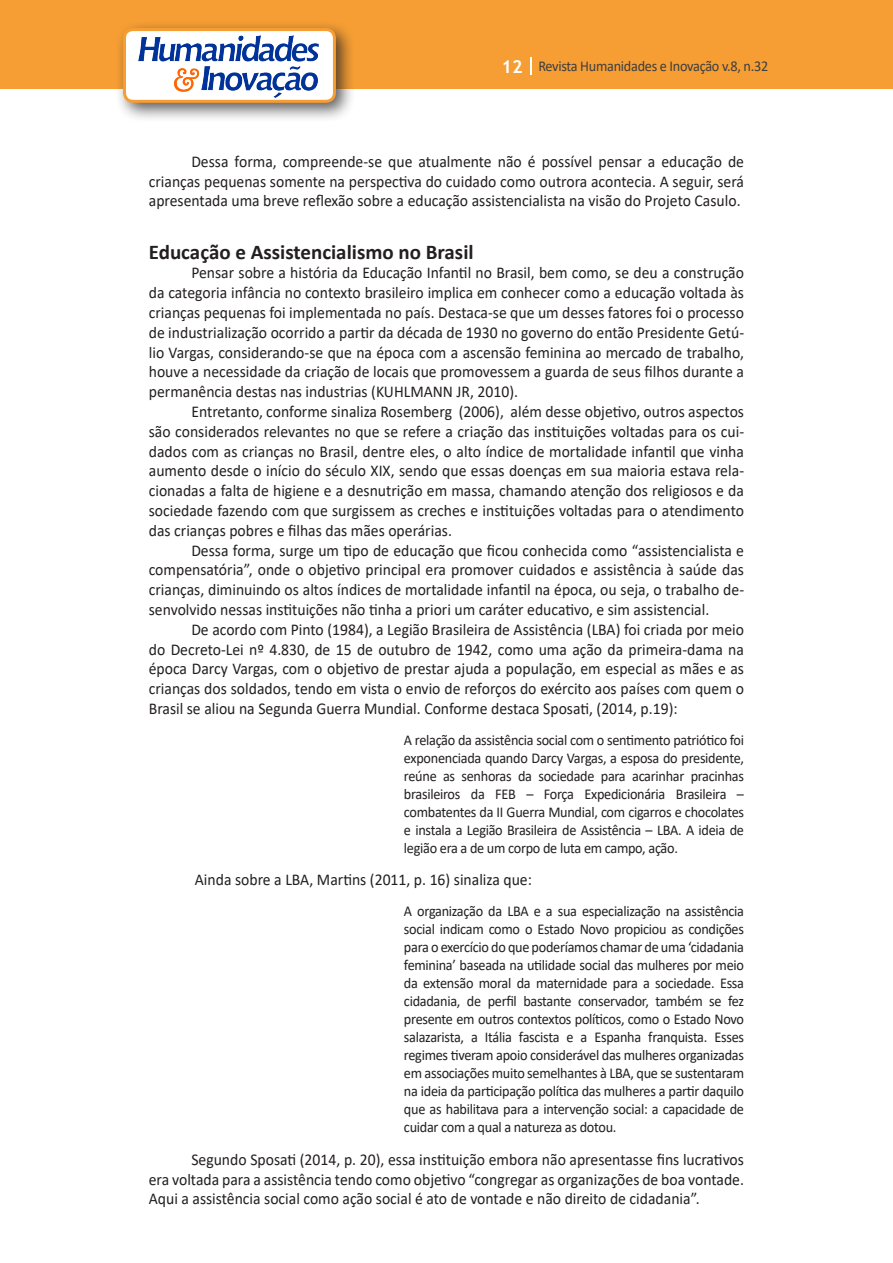
<style>
.page{position:relative;width:893px;height:1263px;background:#fff}
.page>*{position:absolute;margin:0;border:0;box-sizing:border-box;transform-origin:0 0}
.Titulo_2{font:700 21px "Calibri";color:#231f20}
.Texto{font:16.5px/19.8px "Calibri";color:#231f20;text-align:justify;scale:.95 1}
.citacao{font:15px/18px "Calibri";letter-spacing:-.02em;color:#231f20;text-align:justify;scale:.95 1}
.t1{font:15px "Calibri";letter-spacing:-.02em;color:#3e3e3f;scale:.95 1}
.s1{font-family:"Trebuchet MS";font-weight:700;font-size:18px;color:#fff}
</style>
<div class="page">
<div style="left:0;top:0;width:893px;height:88px;background:#f69e34"></div>
<svg style="left:530px;top:57px;width:2px;height:18px"></svg>
<div style="left:115px;top:20px;width:241px;height:103px;background:#231f20;opacity:.75"></div>
<div style="left:125px;top:30px;width:209px;height:71px;background:#fff;border-radius:9px"></div>
<img style="left:138px;top:35px;width:181px;height:62px">
<div style="left:123px;top:28px;width:213px;height:75px;border:3px solid #f69e34;border-radius:9px"></div>
<p class="t1" style="left:501px;top:56px;width:282px"><span class="s1">12</span> Revista Humanidades e Inovação v.8, n.32</p>
<p class="Texto" style="left:149px;top:151px;width:628px;text-indent:43px">Dessa forma, compreende-se que atualmente não é possível pensar a educação de crianças pequenas somente na perspectiva do cuidado como outrora acontecia. A seguir, será apresentada uma breve reflexão sobre a educação assistencialista na visão do Projeto Casulo.</p>
<p class="Titulo_2" style="left:149px;top:237px;width:326px">Educação e Assistencialismo no Brasil</p>
<p class="Texto" style="left:149px;top:263px;width:628px;text-indent:43px">Pensar sobre a história da Educação Infantil no Brasil, bem como, se deu a construção da categoria infância no contexto brasileiro implica em conhecer como a educação voltada às crianças pequenas foi implementada no país. Destaca-se que um desses fatores foi o processo de industrialização ocorrido a partir da década de 1930 no governo do então Presidente Getú&shy;lio Vargas, considerando-se que na época com a ascensão feminina ao mercado de trabalho, houve a necessidade da criação de locais que promovessem a guarda de seus filhos durante a permanência destas nas industrias (KUHLMANN JR, 2010).</p>
<p class="Texto" style="left:149px;top:401px;width:628px;text-indent:43px">Entretanto, conforme sinaliza Rosemberg (2006), além desse objetivo, outros aspectos são considerados relevantes no que se refere a criação das instituições voltadas para os cui&shy;dados com as crianças no Brasil, dentre eles, o alto índice de mortalidade infantil que vinha aumento desde o início do século XIX, sendo que essas doenças em sua maioria estava rela&shy;cionadas a falta de higiene e a desnutrição em massa, chamando atenção dos religiosos e da sociedade fazendo com que surgissem as creches e instituições voltadas para o atendimento das crianças pobres e filhas das mães operárias.</p>
<p class="Texto" style="left:149px;top:540px;width:628px;text-indent:43px">Dessa forma, surge um tipo de educação que ficou conhecida como “assistencialista e compensatória”, onde o objetivo principal era promover cuidados e assistência à saúde das crianças, diminuindo os altos índices de mortalidade infantil na época, ou seja, o trabalho de&shy;senvolvido nessas instituições não tinha a priori um caráter educativo, e sim assistencial.</p>
<p class="Texto" style="left:149px;top:619px;width:628px;text-indent:43px">De acordo com Pinto (1984), a Legião Brasileira de Assistência (LBA) foi criada por meio do Decreto-Lei nº 4.830, de 15 de outubro de 1942, como uma ação da primeira-dama na época Darcy Vargas, com o objetivo de prestar ajuda a população, em especial as mães e as crianças dos soldados, tendo em vista o envio de reforços do exército aos países com quem o Brasil se aliou na Segunda Guerra Mundial. Conforme destaca Sposati, (2014, p.19):</p>
<p class="citacao" style="left:404px;top:730px;width:359px">A relação da assistência social com o sentimento patriótico foi exponenciada quando Darcy Vargas, a esposa do presidente, reúne as senhoras da sociedade para acarinhar pracinhas brasileiros da FEB – Força Expedicionária Brasileira – combatentes da II Guerra Mundial, com cigarros e chocolates e instala a Legião Brasileira de Assistência – LBA. A ideia de legião era a de um corpo de luta em campo, ação.</p>
<p class="Texto" style="left:195px;top:870px;width:356px">Ainda sobre a LBA, Martins (2011, p. 16) sinaliza que:</p>
<p class="citacao" style="left:404px;top:902px;width:360px">A organização da LBA e a sua especialização na assistência social indicam como o Estado Novo propiciou as condições para o exercício do que poderíamos chamar de uma ‘cidadania feminina’ baseada na utilidade social das mulheres por meio da extensão moral da maternidade para a sociedade. Essa cidadania, de perfil bastante conservador, também se fez presente em outros contextos políticos, como o Estado Novo salazarista, a Itália fascista e a Espanha franquista. Esses regimes tiveram apoio considerável das mulheres organizadas em associações muito semelhantes à LBA, que se sustentaram na ideia da participação política das mulheres a partir daquilo que as habilitava para a intervenção social: a capacidade de cuidar com a qual a natureza as dotou.</p>
<p class="Texto" style="left:149px;top:1149px;width:628px;text-indent:43px">Segundo Sposati (2014, p. 20), essa instituição embora não apresentasse fins lucrativos era voltada para a assistência tendo como objetivo “congregar as organizações de boa vontade.<br>Aqui a assistência social como ação social é ato de vontade e não direito de cidadania”.</p>
</div>
